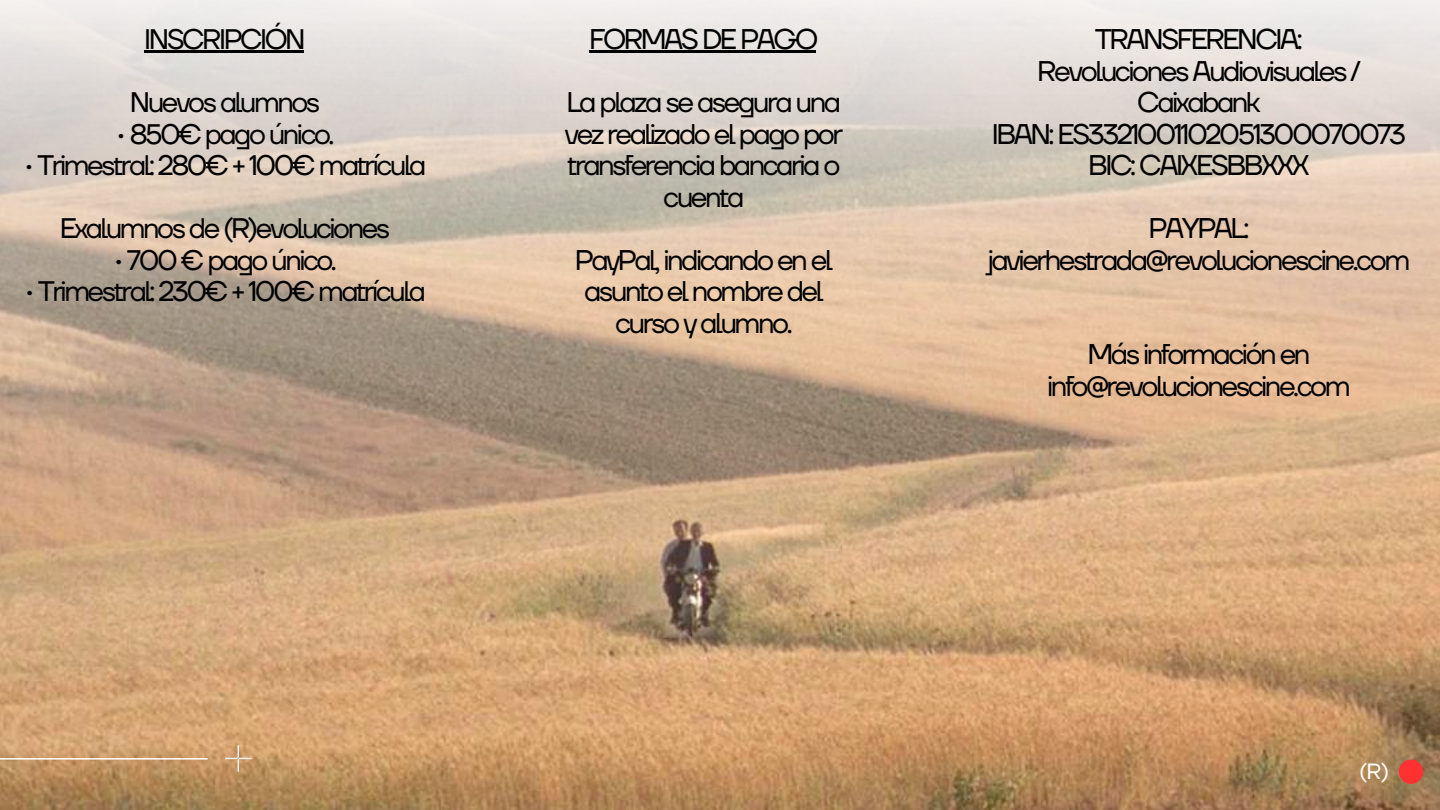
<style>
.page{position:relative;width:1440px;height:810px;background:#fff}
.page>*{position:absolute;margin:0;border:0;box-sizing:border-box;transform-origin:0 0}
.t1{font:28.4px/31.5px "TT Firs Neue";letter-spacing:-.09em;color:#000;text-align:center}
.t2{font:28.2px "TT Firs Neue";letter-spacing:-.09em;color:#000}
.t3{font:22px "TT Firs Neue";color:#fffef4}
</style>
<div class="page">
<img style="left:0;top:0;width:1440px;height:810px">
<hr style="left:144px;top:51px;width:159px;height:2px;background:#000">
<hr style="left:589px;top:51px;width:227px;height:2px;background:#000">
<hr style="left:0;top:758px;width:208px;height:2px;background:#fff">
<svg style="left:225px;top:745px;width:26px;height:26px"></svg>
<div style="left:1399px;top:760px;width:24px;height:24px;background:#ff3131;border-radius:50%"></div>
<p class="t2" style="left:144px;top:22px;width:163px">INSCRIPCIÓN</p>
<p class="t2" style="left:130px;top:85px;width:192px">Nuevos alumnos</p>
<p class="t2" style="left:116px;top:117px;width:220px">• 850€ pago único.</p>
<p class="t2" style="left:23px;top:148px;width:405px">• Trimestral: 280€ + 100€ matrícula</p>
<p class="t2" style="left:60px;top:211px;width:332px">Exalumnos de (R)evoluciones</p>
<p class="t2" style="left:113px;top:243px;width:225px">• 700 € pago único.</p>
<p class="t2" style="left:24px;top:274px;width:403px">• Trimestral: 230€ + 100€ matrícula</p>
<p class="t1" style="left:589px;top:25px;width:231px">FORMAS DE PAGO</p>
<p class="t1" style="left:564px;top:88px;width:280px">La plaza se asegura una vez realizado el pago por transferencia bancaria o cuenta</p>
<p class="t1" style="left:575px;top:245px;width:260px">PayPal, indicando en el asunto el nombre del curso y alumno.</p>
<p class="t1" style="left:992px;top:25px;width:416px">TRANSFERENCIA:<br>Revoluciones Audiovisuales /<br>Caixabank<br>IBAN: ES3321001102051300070073<br>BIC: CAIXESBBXXX</p>
<p class="t1" style="left:988px;top:214px;width:424px">PAYPAL: javierhestrada@revolucionescine.com</p>
<p class="t1" style="left:1047px;top:340px;width:305px">Más información en info@revolucionescine.com</p>
<p class="t3" style="left:1359px;top:759px;width:32px">(R)</p>
</div>
